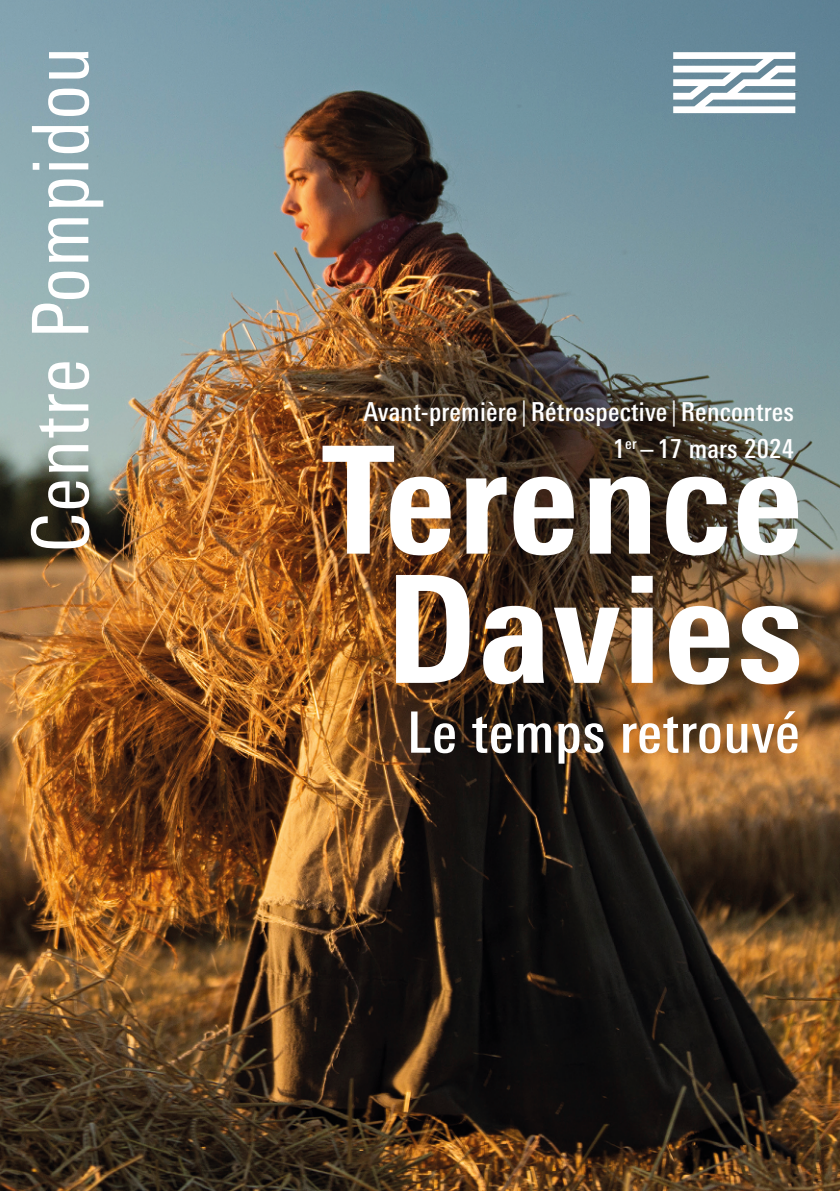
<style>
.page{position:relative;width:840px;height:1191px;background:#fff}
.page>*{position:absolute;margin:0;border:0;box-sizing:border-box;transform-origin:0 0}
.t1{font:800 condensed 149.2px/129.2px "Univers Next Pro";letter-spacing:.02em;color:#fff;text-align:center}
.t2{font:condensed 78px "Univers Next Pro";letter-spacing:.015em;color:#fff}
.t3{font:500 condensed 57px "Univers Next Pro";letter-spacing:.01em;color:#fff}
.t4{font:500 condensed 26.2px/36.8px "Univers Next Pro";letter-spacing:.01em;color:#fff;text-align:right}
.s1{font-weight:300}
</style>
<div class="page">
<img style="left:0;top:0;width:839px;height:1191px">
<svg style="left:672px;top:52px;width:122px;height:61px"></svg>
<h2 class="t2" style="left:15px;top:553px;width:507px;rotate:-90deg">Centre Pompidou</h2>
<p class="t4" style="left:363px;top:393px;width:432px">Avant-première <span class="s1">|</span> Rétrospective <span class="s1">|</span> Rencontres<br>1<sup>er</sup> – 17 mars 2024</p>
<h1 class="t1" style="left:321px;top:435px;width:482px">Terence<br>Davies</h1>
<h3 class="t3" style="left:406px;top:699px;width:394px">Le temps retrouvé</h3>
</div>
